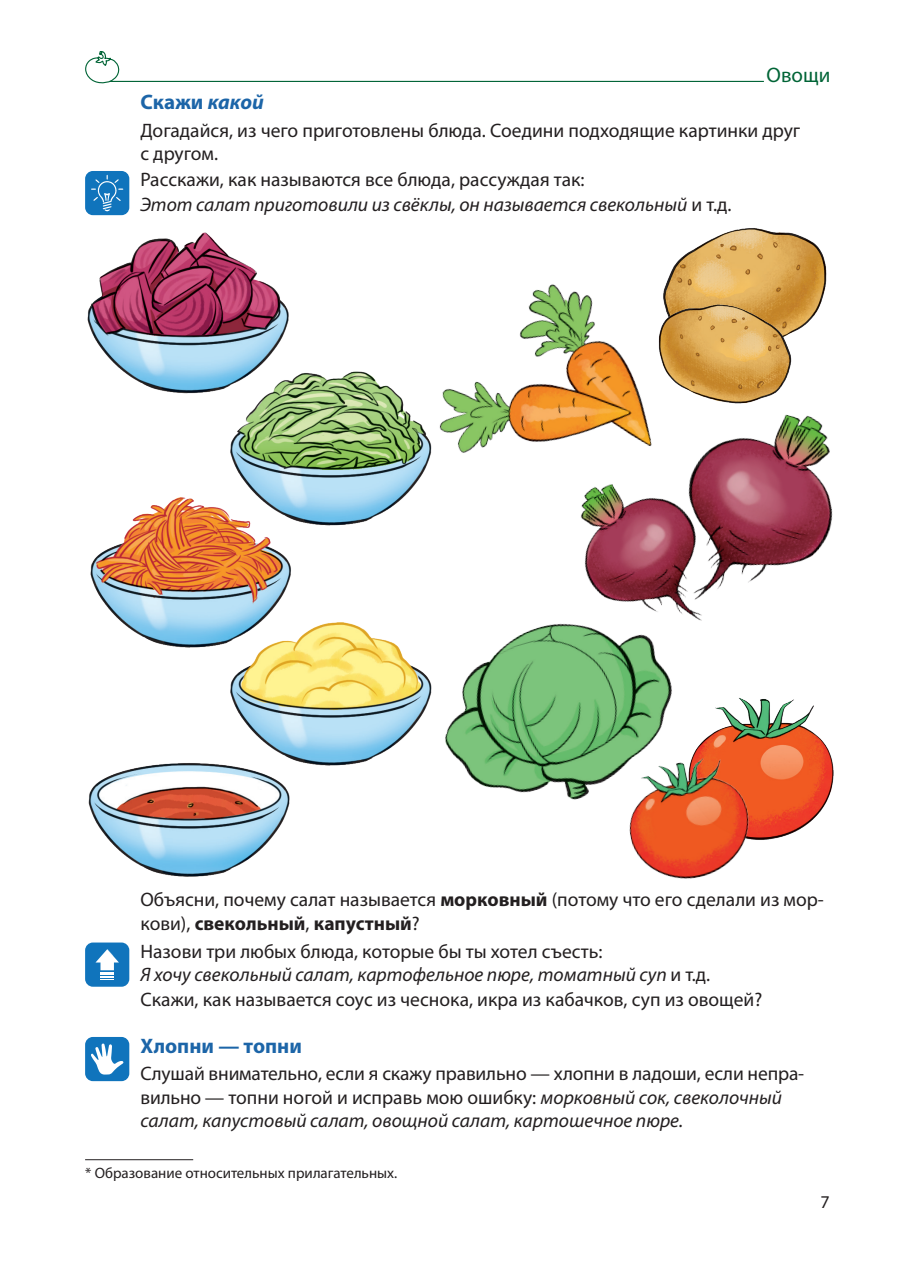
<style>
.page{position:relative;width:915px;height:1276px;background:#fff}
.page>*{position:absolute;margin:0;border:0;box-sizing:border-box;transform-origin:0 0}
.t1{font:700 21px "Myriad Pro";color:#1c65a8}
.t2{font:21px "Myriad Pro";color:#006436}
.t3{font:19.5px/23.4px "Myriad Pro";color:#231f20}
.t4{font:italic 19.5px/25.2px "Myriad Pro";color:#231f20}
.t5{font:18px "Myriad Pro";color:#231f20}
.t6{font:15px "Myriad Pro";color:#231f20}
.s1{font-style:italic}
.s2{font-style:normal}
.s3{font-weight:700}
</style>
<div class="page">
<div style="left:85px;top:171px;width:44px;height:44px;background:#1074bc;border-radius:8px"></div>
<svg style="left:91px;top:175px;width:32px;height:36px"></svg>
<div style="left:85px;top:942px;width:44px;height:44px;background:#1074bc;border-radius:8px"></div>
<svg style="left:95px;top:949px;width:24px;height:31px"></svg>
<img style="left:691px;top:228px;width:136px;height:102px">
<img style="left:696px;top:299px;width:101px;height:77px">
<img style="left:439px;top:251px;width:257px;height:202px">
<img style="left:710px;top:698px;width:124px;height:139px">
<img style="left:632px;top:735px;width:149px;height:144px">
<img style="left:644px;top:376px;width:189px;height:207px">
<img style="left:538px;top:446px;width:201px;height:143px">
<img style="left:445px;top:575px;width:264px;height:270px">
<hr style="left:85px;top:1159px;width:108px;height:1px;background:#231f20">
<div style="left:85px;top:1037px;width:44px;height:44px;background:#1074bc;border-radius:8px"></div>
<svg style="left:91px;top:1043px;width:32px;height:31px"></svg>
<hr style="left:110px;top:81px;width:653px;height:1px;background:#006436">
<svg style="left:85px;top:51px;width:36px;height:33px"></svg>
<img style="left:230px;top:622px;width:202px;height:144px">
<img style="left:230px;top:371px;width:202px;height:155px">
<img style="left:90px;top:480px;width:206px;height:174px">
<img style="left:87px;top:232px;width:204px;height:166px">
<img style="left:88px;top:759px;width:204px;height:118px">
<p class="t2" style="left:766px;top:62px;width:65px">Овощи</p>
<p class="t1" style="left:140px;top:89px;width:125px">Скажи <span class="s1">какой</span></p>
<p class="t3" style="left:140px;top:118px;width:661px">Догадайся, из чего приготовлены блюда. Соедини подходящие картинки друг с другом.</p>
<p class="t4" style="left:140px;top:166px;width:592px"><span class="s2">Расскажи, как называются все блюда, рассуждая так:<br></span>Этот салат приготовили из свёклы, он называется свекольный <span class="s2">и т.д.</span></p>
<p class="t3" style="left:140px;top:888px;width:684px">Объясни, почему салат называется <span class="s3">морковный</span> (потому что его сделали из мор&shy;кови), <span class="s3">свекольный</span>, <span class="s3">капустный</span>?</p>
<p class="t4" style="left:140px;top:939px;width:571px;line-height:23.4px"><span class="s2">Назови три любых блюда, которые бы ты хотел съесть:<br></span>Я хочу свекольный салат, картофельное пюре, томатный суп <span class="s2">и т.д.</span></p>
<p class="t3" style="left:140px;top:987px;width:623px">Скажи, как называется соус из чеснока, икра из кабачков, суп из овощей?</p>
<p class="t1" style="left:140px;top:1032px;width:163px">Хлопни — топни</p>
<p class="t3" style="left:140px;top:1061px;width:665px">Слушай внимательно, если я скажу правильно — хлопни в ладоши, если непра&shy;вильно — топни ногой и исправь мою ошибку: <span class="s1">морковный сок, свеколочный салат, капустовый салат, овощной салат, картошечное пюре.</span></p>
<p class="t6" style="left:85px;top:1163px;width:313px">* Образование относительных прилагательных.</p>
<p class="t5" style="left:820px;top:1190px;width:11px">7</p>
</div>
